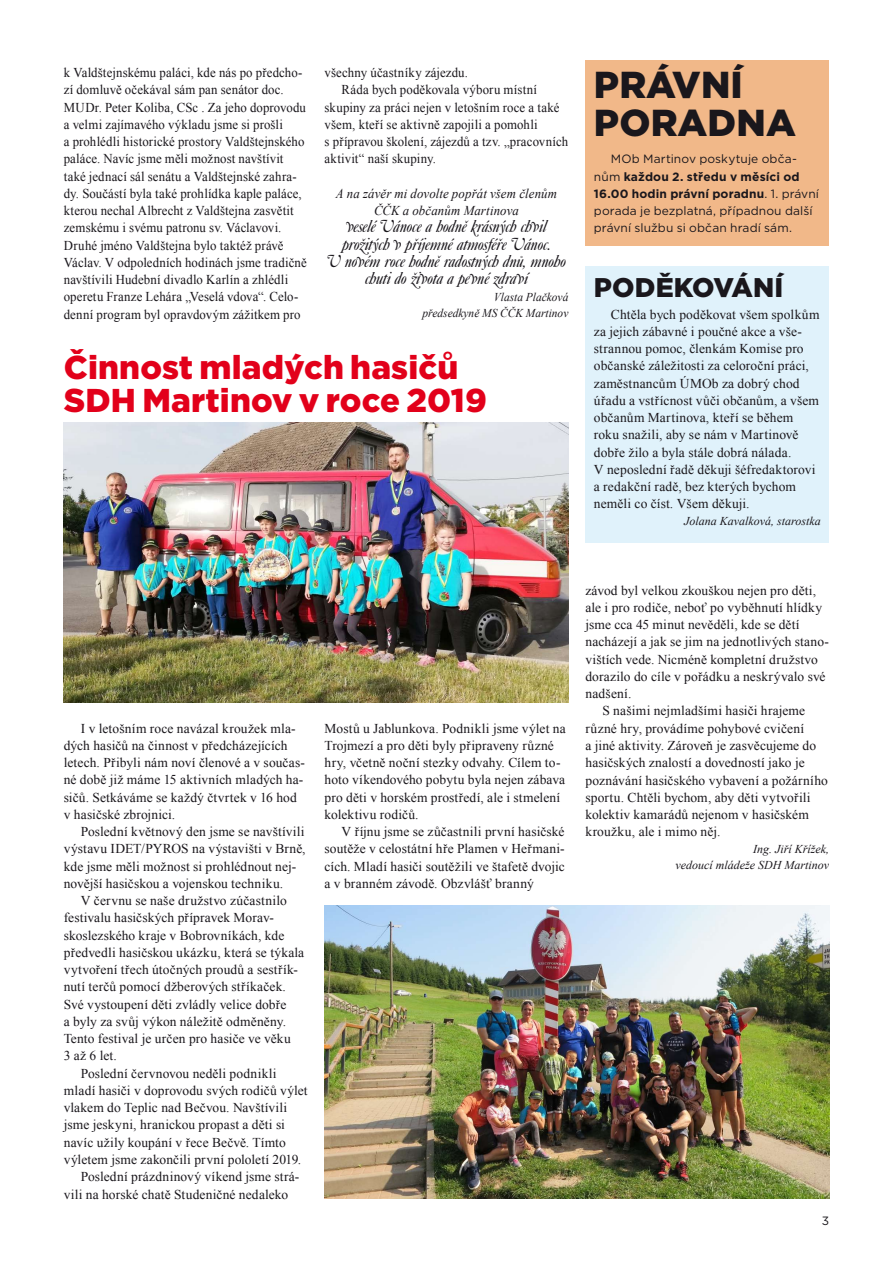
<style>
.page{position:relative;width:893px;height:1263px;background:#fff}
.page>*{position:absolute;margin:0;border:0;box-sizing:border-box;transform-origin:0 0}
.t1{font:900 37.5px "Gotham";letter-spacing:.005em;color:#1a171c}
.t2{font:900 33px/33px "Gotham";letter-spacing:.005em;color:#e2001a}
.t3{font:900 27px "Gotham";letter-spacing:-.02em;color:#1a171c}
.t4{font:italic 18px/17.2px "Caslon Swash DOT";letter-spacing:-.01em;color:#1a171c;text-align:center;scale:.95 1}
.t5{font:13.5px/17.2px "Times New Roman";letter-spacing:.01em;color:#1a171c}
.t6{font:13.5px/17.2px "Times New Roman";letter-spacing:.01em;color:#1a171c;scale:.95 1}
.t7{font:italic 13.5px/17.2px "Times New Roman";letter-spacing:.01em;color:#1a171c;text-align:center;scale:.95 1}
.t8{font:12px/17.2px "Gotham";letter-spacing:.005em;color:#1a171c}
.t9{font:italic 12px/16.5px "Times New Roman";color:#1a171c;text-align:right}
.t10{font:italic 12px/16.5px "Times New Roman";color:#1a171c;text-align:right;scale:.95 1}
.s1{font-weight:700}
</style>
<div class="page">
<div style="left:585px;top:267px;width:244px;height:276px;background:#e0f2fb"></div>
<img style="left:64px;top:422px;width:504px;height:280px">
<div style="left:585px;top:60px;width:244px;height:186px;background:#f1b889"></div>
<img style="left:325px;top:905px;width:504px;height:293px">
<p class="t6" style="left:64px;top:64px;width:257px">k Valdštejnskému paláci, kde nás po předcho&shy;zí domluvě očekával sám pan senátor doc.<br>MUDr. Peter Koliba, CSc . Za jeho doprovodu a velmi zajímavého výkladu jsme si prošli<br>a prohlédli historické prostory Valdštejnského paláce. Navíc jsme měli možnost navštívit také jednací sál senátu a Valdštejnské zahra&shy;dy. Součástí byla také prohlídka kaple paláce, kterou nechal Albrecht z Valdštejna zasvětit zemskému i svému patronu sv. Václavovi.<br>Druhé jméno Valdštejna bylo taktéž právě Václav. V odpoledních hodinách jsme tradičně navštívili Hudební divadlo Karlín a zhlédli operetu Franze Lehára „Veselá vdova“. Celo&shy;denní program byl opravdovým zážitkem pro</p>
<p class="t6" style="left:325px;top:64px;width:152px">všechny účastníky zájezdu.</p>
<p class="t6" style="left:342px;top:81px;width:207px">Ráda bych poděkovala výboru místní</p>
<p class="t6" style="left:325px;top:98px;width:249px">skupiny za práci nejen v letošním roce a také</p>
<p class="t6" style="left:325px;top:115px;width:226px">všem, kteří se aktivně zapojili a pomohli</p>
<p class="t6" style="left:325px;top:133px;width:258px">s přípravou školení, zájezdů a tzv. „pracovních</p>
<p class="t6" style="left:325px;top:150px;width:119px">aktivit“ naší skupiny.</p>
<p class="t7" style="left:336px;top:184px;width:235px">A na závěr mi dovolte popřát všem členům<br>ČČK a občanům Martinova</p>
<h3 class="t4" style="left:327px;top:220px;width:253px">veselé Vánoce a hodně krásných chvil prožitých v příjemné atmosféře Vánoc.<br>V novém roce hodně radostných dnů, mnoho chuti do života a pevné zdraví</h3>
<p class="t10" style="left:422px;top:288px;width:155px">Vlasta Plačková<br>předsedkyně MS ČČK Martinov</p>
<h2 class="t2" style="left:64px;top:351px;width:425px">Činnost mladých hasičů<br>SDH Martinov v roce 2019</h2>
<h1 class="t1" style="left:594px;top:59px;width:28px">Práv</h1>
<h1 class="t1" style="left:701px;top:59px;width:43px">ní</h1>
<h1 class="t1" style="left:594px;top:97px;width:56px">pora</h1>
<h1 class="t1" style="left:707px;top:97px;width:83px">dna</h1>
<p class="t8" style="left:594px;top:150px;width:227px;text-indent:17px">MOb Martinov poskytuje obča‑ nům <span class="s1">každou 2. středu v měsíci od 16.00 hodin právní poradnu</span>. 1. právní porada je bezplatná, případnou další právní službu si občan hradí sám.</p>
<h3 class="t3" style="left:594px;top:269px;width:176px">PODĚKOVÁNÍ</h3>
<p class="t5" style="left:594px;top:305px;width:227px;text-indent:17px">Chtěla bych poděkovat všem spolkům za jejich zábavné i poučné akce a vše&shy;strannou pomoc, členkám Komise pro občanské záležitosti za celoroční práci, zaměstnancům ÚMOb za dobrý chod úřadu a vstřícnost vůči občanům, a všem občanům Martinova, kteří se během roku snažili, aby se nám v Martinově dobře žilo a byla stále dobrá nálada.<br>V neposlední řadě děkuji šéfredaktorovi a redakční radě, bez kterých bychom neměli co číst. Všem děkuji.</p>
<p class="t9" style="left:684px;top:512px;width:138px">Jolana Kavalková, starostka</p>
<p class="t5" style="left:64px;top:719px;width:243px;text-indent:17px">I v letošním roce navázal kroužek mla&shy;dých hasičů na činnost v předcházejících letech. Přibyli nám noví členové a v součas&shy;né době již máme 15 aktivních mladých ha&shy;sičů. Setkáváme se každý čtvrtek v 16 hod v hasičské zbrojnici.</p>
<p class="t5" style="left:64px;top:823px;width:243px;text-indent:17px">Poslední květnový den jsme se navštívili výstavu IDET/PYROS na výstavišti v Brně, kde jsme měli možnost si prohlédnout nej&shy;novější hasičskou a vojenskou techniku.</p>
<p class="t5" style="left:81px;top:892px;width:207px">V červnu se naše družstvo zúčastnilo</p>
<p class="t5" style="left:64px;top:909px;width:212px">festivalu hasičských přípravek Morav-</p>
<p class="t5" style="left:64px;top:926px;width:222px">skoslezského kraje v Bobrovníkách, kde</p>
<p class="t5" style="left:64px;top:943px;width:242px">předvedli hasičskou ukázku, která se týkala</p>
<p class="t5" style="left:64px;top:961px;width:236px">vytvoření třech útočných proudů a sestřík-</p>
<p class="t5" style="left:64px;top:978px;width:224px">nutí terčů pomocí džberových stříkaček.</p>
<p class="t5" style="left:64px;top:995px;width:224px">Své vystoupení děti zvládly velice dobře</p>
<p class="t5" style="left:64px;top:1012px;width:224px">a byly za svůj výkon náležitě odměněny.</p>
<p class="t5" style="left:64px;top:1030px;width:229px">Tento festival je určen pro hasiče ve věku</p>
<p class="t5" style="left:64px;top:1047px;width:55px">3 až 6 let.</p>
<p class="t5" style="left:81px;top:1064px;width:197px">Poslední červnovou neděli podnikli</p>
<p class="t5" style="left:64px;top:1081px;width:245px">mladí hasiči v doprovodu svých rodičů výlet</p>
<p class="t5" style="left:64px;top:1099px;width:225px">vlakem do Teplic nad Bečvou. Navštívili</p>
<p class="t5" style="left:64px;top:1116px;width:223px">jsme jeskyni, hranickou propast a děti si</p>
<p class="t5" style="left:64px;top:1133px;width:224px">navíc užily koupání v řece Bečvě. Tímto</p>
<p class="t5" style="left:64px;top:1151px;width:239px">výletem jsme zakončili první pololetí 2019.</p>
<p class="t5" style="left:81px;top:1168px;width:220px">Poslední prázdninový víkend jsme strá-</p>
<p class="t5" style="left:64px;top:1185px;width:226px">vili na horské chatě Studeničné nedaleko</p>
<p class="t5" style="left:325px;top:719px;width:243px">Mostů u Jablunkova. Podnikli jsme výlet na Trojmezí a pro děti byly připraveny různé hry, včetně noční stezky odvahy. Cílem to&shy;hoto víkendového pobytu byla nejen zábava pro děti v horském prostředí, ale i stmelení kolektivu rodičů.</p>
<p class="t5" style="left:325px;top:823px;width:242px;text-align:justify;text-indent:17px">V říjnu jsme se zůčastnili první hasičské soutěže v celostátní hře Plamen v Heřmani&shy;cích. Mladí hasiči soutěžili ve štafetě dvojic a v branném závodě. Obzvlášť branný</p>
<p class="t5" style="left:585px;top:581px;width:232px">závod byl velkou zkouškou nejen pro děti,</p>
<p class="t5" style="left:585px;top:599px;width:238px">ale i pro rodiče, neboť po vyběhnutí hlídky</p>
<p class="t5" style="left:585px;top:616px;width:216px">jsme cca 45 minut nevěděli, kde se dětí</p>
<p class="t5" style="left:585px;top:633px;width:245px">nacházejí a jak se jim na jednotlivých stano-</p>
<p class="t5" style="left:585px;top:650px;width:234px">vištích vede. Nicméně kompletní družstvo</p>
<p class="t5" style="left:585px;top:668px;width:242px">dorazilo do cíle v pořádku a neskrývalo své</p>
<p class="t5" style="left:585px;top:685px;width:48px">nadšení.</p>
<p class="t5" style="left:602px;top:702px;width:204px">S našimi nejmladšími hasiči hrajeme</p>
<p class="t5" style="left:585px;top:719px;width:220px">různé hry, provádíme pohybové cvičení</p>
<p class="t5" style="left:585px;top:737px;width:232px">a jiné aktivity. Zároveň je zasvěcujeme do</p>
<p class="t5" style="left:585px;top:754px;width:221px">hasičských znalostí a dovedností jako je</p>
<p class="t5" style="left:585px;top:771px;width:244px">poznávání hasičského vybavení a požárního</p>
<p class="t5" style="left:585px;top:788px;width:227px">sportu. Chtěli bychom, aby děti vytvořili</p>
<p class="t5" style="left:585px;top:806px;width:225px">kolektiv kamarádů nejenom v hasičském</p>
<p class="t5" style="left:585px;top:823px;width:136px">kroužku, ale i mimo něj.</p>
<p class="t9" style="left:676px;top:840px;width:155px">Ing. Jiří Křížek,<br>vedoucí mládeže SDH Martinov</p>
<p class="t8" style="left:822px;top:1212px;width:9px">3</p>
</div>
